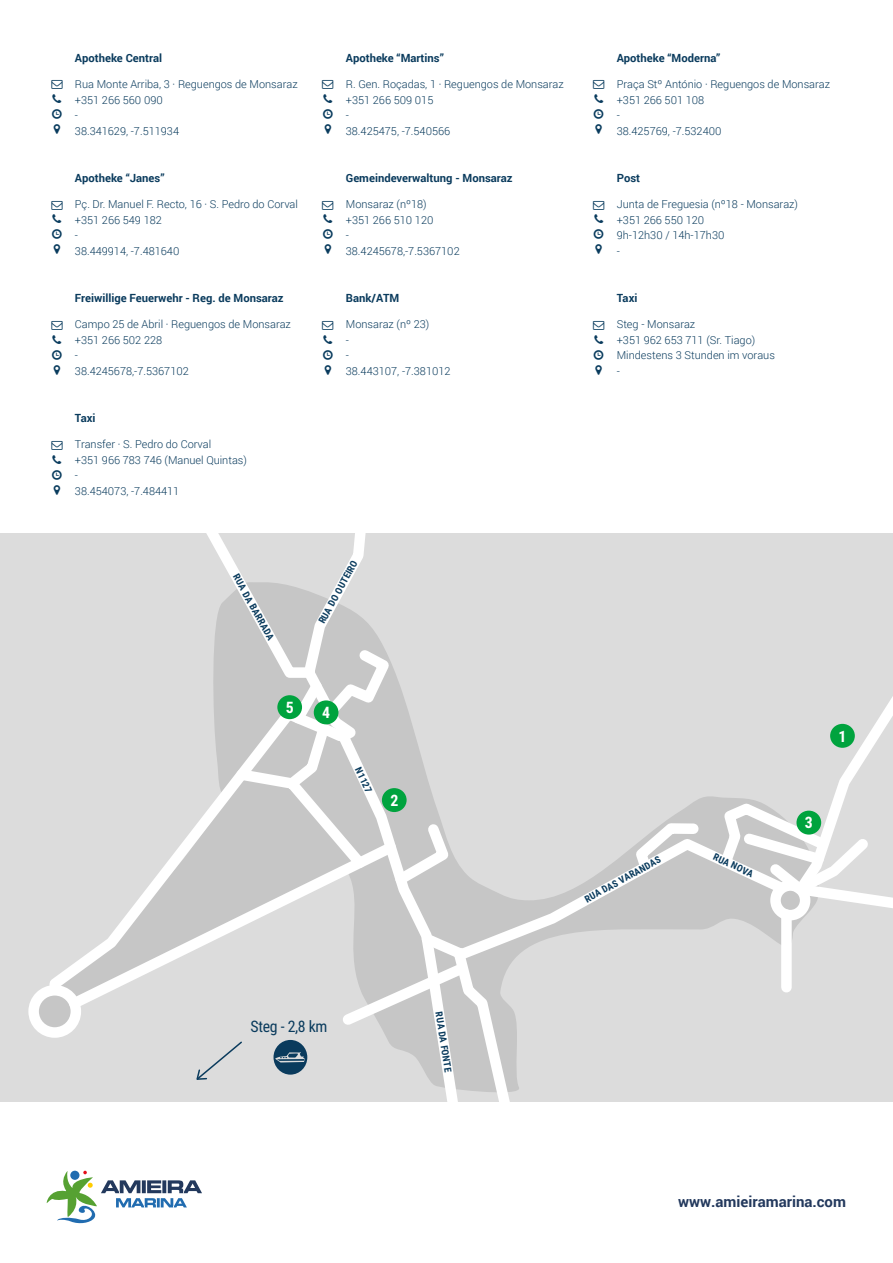
<style>
.page{position:relative;width:893px;height:1263px;background:#fff}
.page>*{position:absolute;margin:0;border:0;box-sizing:border-box;transform-origin:0 0}
.t1{font:15.9px "Roboto Condensed";letter-spacing:-.02em;color:#0a3b5d}
.t2{font:700 15.75px "Roboto Condensed";color:#fff}
.t3{font:700 15px "Roboto";color:#23395d}
.t4{font:700 11.25px "Roboto";color:#0a3b5d}
.t5{font:300 10.95px/15.5px "Roboto";color:#0a3b5d}
.t6{font:700 9.75px "Roboto Condensed";color:#0a3b5d}
</style>
<div class="page">
<svg style="left:46px;top:1170px;width:156px;height:54px"></svg>
<div style="left:0;top:533px;width:893px;height:569px;background:#dbdbdb"></div>
<svg style="left:34px;top:990px;width:42px;height:42px"></svg>
<svg style="left:307px;top:893px;width:106px;height:167px"></svg>
<div style="left:28px;top:985px;width:53px;height:53px;border:10px solid #fff;border-radius:50%"></div>
<svg style="left:60px;top:870px;width:345px;height:147px"></svg>
<svg style="left:161px;top:533px;width:283px;height:360px"></svg>
<svg style="left:334px;top:941px;width:184px;height:161px"></svg>
<svg style="left:413px;top:832px;width:382px;height:133px"></svg>
<div style="left:770px;top:880px;width:40px;height:40px;border:10px solid #fff;border-radius:50%"></div>
<div style="left:781px;top:915px;width:11px;height:72px;background:#fff"></div>
<svg style="left:712px;top:696px;width:181px;height:220px"></svg>
<svg style="left:629px;top:818px;width:75px;height:62px"></svg>
<svg style="left:273px;top:1040px;width:34px;height:34px"></svg>
<svg style="left:196px;top:1041px;width:46px;height:39px"></svg>
<div style="left:277px;top:695px;width:25px;height:24px;background:#00a33e;border-radius:50%"></div>
<div style="left:382px;top:788px;width:25px;height:24px;background:#00a33e;border-radius:50%"></div>
<div style="left:796px;top:811px;width:25px;height:23px;background:#00a33e;border-radius:50%"></div>
<div style="left:830px;top:724px;width:25px;height:24px;background:#00a33e;border-radius:50%"></div>
<div style="left:314px;top:700px;width:24px;height:24px;background:#00a33e;border-radius:50%"></div>
<p class="t4" style="left:75px;top:50px;width:89px">Apotheke Central</p>
<p class="t4" style="left:346px;top:50px;width:99px">Apotheke “Martins”</p>
<p class="t4" style="left:617px;top:50px;width:105px">Apotheke “Moderna”</p>
<p class="t5" style="left:75px;top:76px;width:224px">Rua Monte Arriba, 3 · Reguengos de Monsaraz +351 266 560 090<br>-<br>38.341629, -7.511934</p>
<p class="t5" style="left:346px;top:76px;width:219px">R. Gen. Roçadas, 1 · Reguengos de Monsaraz +351 266 509 015<br>-<br>38.425475, -7.540566</p>
<p class="t5" style="left:617px;top:76px;width:215px">Praça Stº António · Reguengos de Monsaraz +351 266 501 108<br>-<br>38.425769, -7.532400</p>
<p class="t4" style="left:75px;top:170px;width:91px">Apotheke “Janes”</p>
<p class="t4" style="left:346px;top:170px;width:168px">Gemeindeverwaltung - Monsaraz</p>
<p class="t4" style="left:617px;top:170px;width:25px">Post</p>
<p class="t5" style="left:75px;top:196px;width:225px">Pç. Dr. Manuel F. Recto, 16 · S. Pedro do Corval +351 266 549 182<br>-<br>38.449914, -7.481640</p>
<p class="t5" style="left:346px;top:196px;width:115px">Monsaraz (nº18)<br>+351 266 510 120<br>-<br>38.4245678,-7.5367102</p>
<p class="t5" style="left:617px;top:196px;width:183px">Junta de Freguesia (nº18 - Monsaraz) +351 266 550 120<br>9h-12h30 / 14h-17h30<br>-</p>
<p class="t4" style="left:75px;top:290px;width:210px">Freiwillige Feuerwehr - Reg. de Monsaraz</p>
<p class="t4" style="left:346px;top:290px;width:55px">Bank/ATM</p>
<p class="t4" style="left:617px;top:290px;width:22px">Taxi</p>
<p class="t5" style="left:75px;top:316px;width:218px">Campo 25 de Abril · Reguengos de Monsaraz +351 266 502 228<br>-<br>38.4245678,-7.5367102</p>
<p class="t5" style="left:346px;top:316px;width:106px">Monsaraz (nº 23)<br>-<br>-<br>38.443107, -7.381012</p>
<p class="t5" style="left:617px;top:316px;width:160px">Steg - Monsaraz<br>+351 962 653 711 (Sr. Tiago)<br>Mindestens 3 Stunden im voraus -</p>
<p class="t4" style="left:75px;top:410px;width:22px">Taxi</p>
<p class="t5" style="left:75px;top:436px;width:174px">Transfer · S. Pedro do Corval<br>+351 966 783 746 (Manuel Quintas) -<br>38.454073, -7.484411</p>
<p class="t6" style="left:242px;top:571px;width:75px;rotate:61deg">RUA DA BARRADA</p>
<h2 class="t2" style="left:286px;top:696px;width:9px">5</h2>
<p class="t6" style="left:315px;top:619px;width:72px;rotate:-61deg">RUA DO OUTEIRO</p>
<h2 class="t2" style="left:322px;top:701px;width:9px">4</h2>
<p class="t6" style="left:364px;top:765px;width:28px;rotate:65deg">N1127</p>
<h2 class="t2" style="left:390px;top:789px;width:9px">2</h2>
<p class="t6" style="left:582px;top:894px;width:87px;rotate:-29deg">RUA DAS VARANDAS</p>
<p class="t6" style="left:717px;top:850px;width:44px;rotate:25deg">RUA NOVA</p>
<h2 class="t2" style="left:839px;top:725px;width:9px">1</h2>
<h2 class="t2" style="left:805px;top:812px;width:9px">3</h2>
<h1 class="t1" style="left:251px;top:1015px;width:78px">Steg - 2,8 km</h1>
<p class="t6" style="left:446px;top:1011px;width:62px;rotate:81deg">RUA DA FONTE</p>
<h3 class="t3" style="left:678px;top:1191px;width:169px">www.amieiramarina.com</h3>
</div>
